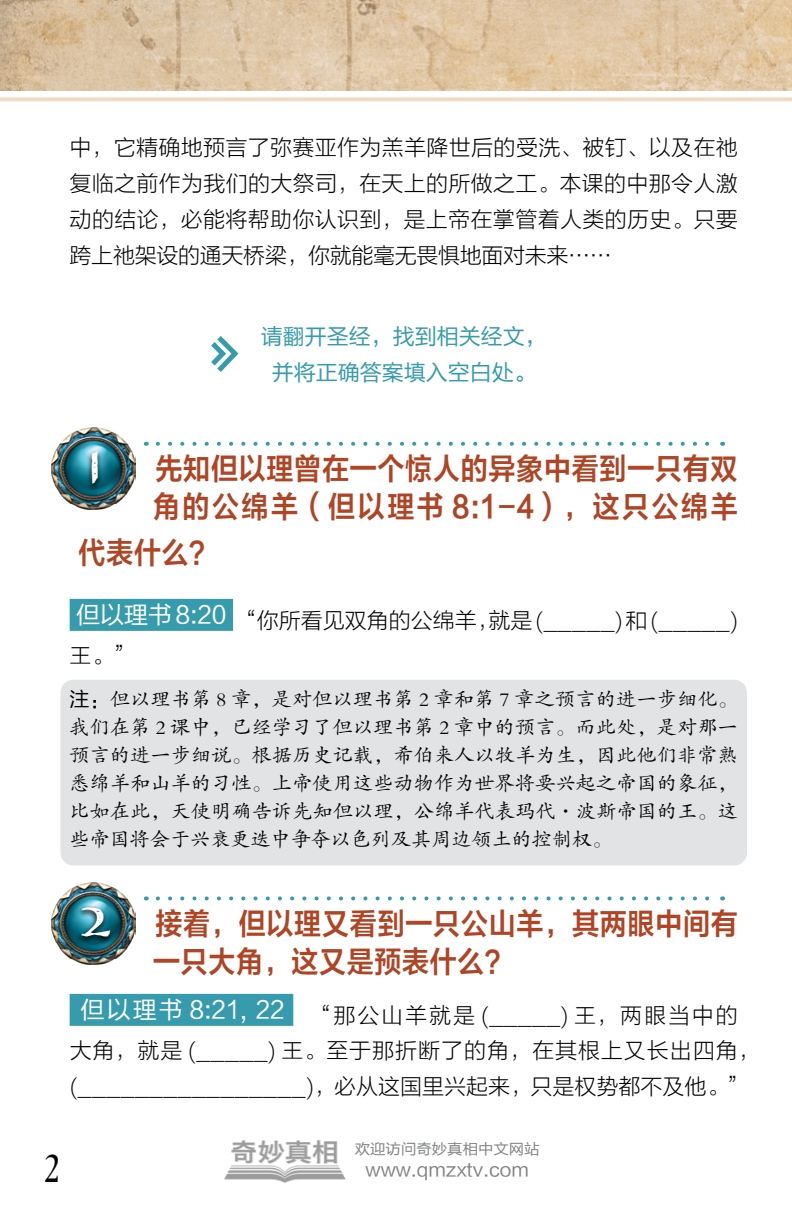
<style>
.page{position:relative;width:792px;height:1224px;background:#fff}
.page>*{position:absolute;margin:0;border:0;box-sizing:border-box;transform-origin:0 0}
.t1{font:700 50px "Carta Marina";color:#fff}
.t2{font:40px "Desire Pro";color:#000}
.t3{font:30px/38px "FZLTZCHK GBK1 0";letter-spacing:.03em;color:#af4524;scale:.9 1}
.t4{font:22px/36px "FZLTKHK GBK1 0";letter-spacing:.015em;color:#000;text-align:justify}
.t5{font:22px/35.4px "FZLTKHK GBK1 0";letter-spacing:.045em;color:#000;text-align:center}
.t6{font:22px/36px "FZLTHK GBK1 0";color:#369bac;text-align:center}
.t7{font:20px/28px "FZKTK GBK1 0";letter-spacing:.005em;color:#000;text-align:justify}
.t8{font:18.4px "FZLTHK GBK1 0";color:#808284;scale:1.05 1}
.t9{font:14.6px "FZLTHK GBK1 0";color:#808284;scale:1.05 1}
.s1{font-family:"FZLTHK GBK1 0"}
</style>
<div class="page">
<img style="left:0;top:0;width:792px;height:91px">
<svg style="left:0;top:97px;width:792px;height:4px;background:#eedec8"></svg>
<div style="left:70px;top:599px;width:163px;height:32px;background:#369bac"></div>
<div style="left:70px;top:994px;width:223px;height:32px;background:#369bac"></div>
<img style="left:52px;top:427px;width:83px;height:83px">
<div style="left:85px;top:450px;width:18px;height:42px;background:#000;opacity:.75"></div>
<img style="left:52px;top:882px;width:83px;height:82px">
<div style="left:74px;top:904px;width:40px;height:40px;background:#000;opacity:.75"></div>
<svg style="left:211px;top:336px;width:27px;height:36px"></svg>
<svg style="left:158px;top:442px;width:552px;height:4px"></svg>
<svg style="left:158px;top:896px;width:552px;height:4px"></svg>
<img style="left:224px;top:1140px;width:122px;height:43px">
<div style="left:60px;top:680px;width:687px;height:186px;background:#e2e3e4;border-radius:13px"></div>
<p class="t4" style="left:70px;top:130px;width:670px">中，它精确地预言了弥赛亚作为羔羊降世后的受洗、被钉、以及在祂复临之前作为我们的大祭司，在天上的所做之工。本课的中那令人激动的结论，必能将帮助你认识到，是上帝在掌管着人类的历史。只要跨上祂架设的通天桥梁，你就能毫无畏惧地面对未来……</p>
<p class="t6" style="left:261px;top:319px;width:287px">请翻开圣经，找到相关经文，并将正确答案填入空白处。</p>
<h1 class="t1" style="left:90px;top:437px;width:12px">1</h1>
<h3 class="t3" style="left:153px;top:451px;width:651px">先知但以理曾在一个惊人的异象中看到一只有双角的公绵羊（但以理书 8:1-4），这只公绵羊</h3>
<h3 class="t3" style="left:79px;top:535px;width:155px">代表什么？</h3>
<p class="t4" style="left:70px;top:604px;width:670px;line-height:35px;text-indent:7px"><sup>但以理书8:20</sup> “你所看见双角的公绵羊，就是(_____)和(_____)王。”</p>
<p class="t7" style="left:70px;top:686px;width:670px"><span class="s1">注：</span>但以理书第 8 章，是对但以理书第 2 章和第 7 章之预言的进一步细化。我们在第 2 课中，已经学习了但以理书第 2 章中的预言。而此处，是对那一预言的进一步细说。根据历史记载，希伯来人以牧羊为生，因此他们非常熟悉绵羊和山羊的习性。上帝使用这些动物作为世界将要兴起之帝国的象征，比如在此，天使明确告诉先知但以理，公绵羊代表玛代·波斯帝国的王。这些帝国将会于兴衰更迭中争夺以色列及其周边领土的控制权。</p>
<h1 class="t1" style="left:80px;top:892px;width:33px">2</h1>
<h3 class="t3" style="left:153px;top:905px;width:651px">接着，但以理又看到一只公山羊，其两眼中间有一只大角，这又是预表什么？</h3>
<p class="t5" style="left:70px;top:998px;width:692px"><sup>但以理书</sup> <sup>8:21,</sup> <sup>22</sup> “那公山羊就是 (_____) 王，两眼当中的<br>大角，就是 (_____) 王。至于那折断了的角，在其根上又长出四角，(________________)，必从这国里兴起来，只是权势都不及他。”</p>
<h2 class="t2" style="left:45px;top:1145px;width:15px">2</h2>
<p class="t9" style="left:355px;top:1141px;width:178px">欢迎访问奇妙真相中文网站</p>
<p class="t8" style="left:366px;top:1160px;width:157px">www.qmzxtv.com</p>
</div>
